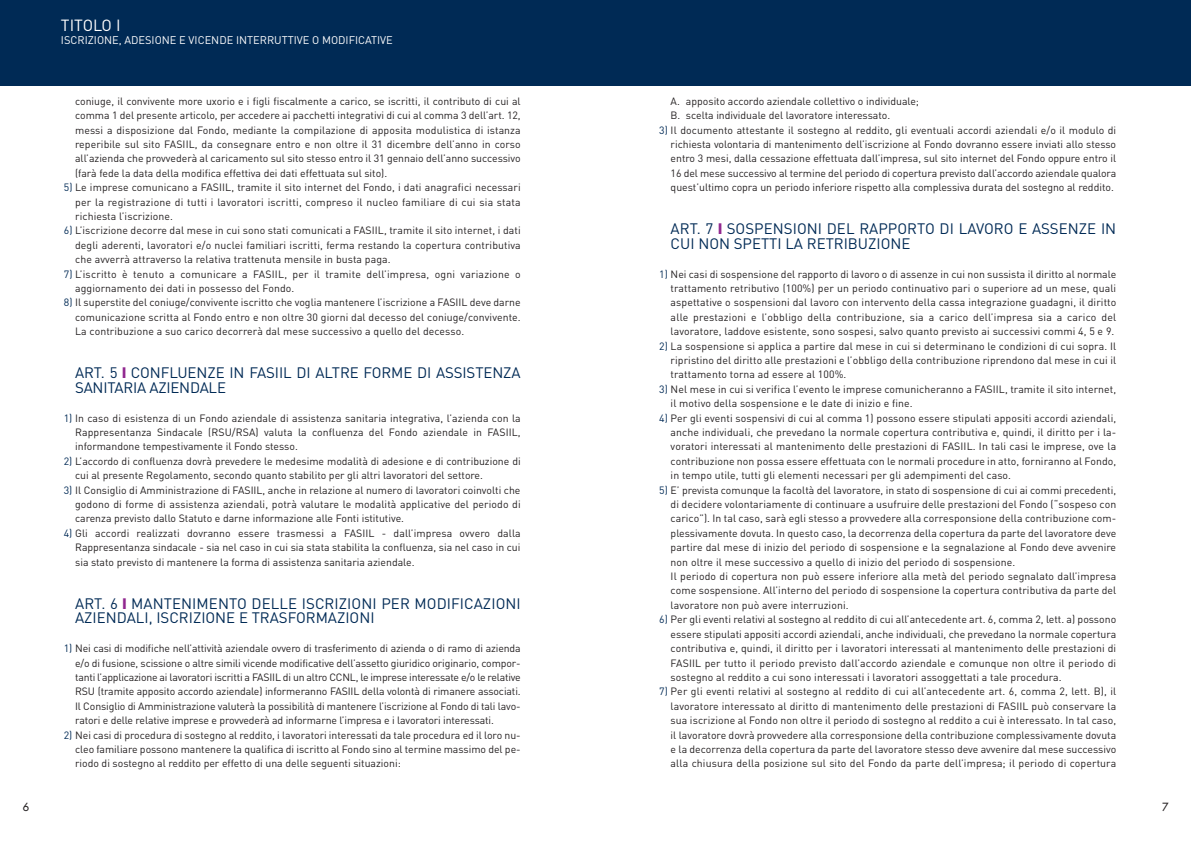
<style>
.page{position:relative;width:1191px;height:842px;background:#fff}
.page>*{position:absolute;margin:0;border:0;box-sizing:border-box;transform-origin:0 0}
.t1{font:16px "DIN";color:#fff}
.t2{font:15px/14.4px "DIN";color:#002a55}
.t3{font:11px "DIN";color:#fff}
.t4{font:11px "Futura";color:#231f20}
.t5{font:10.5px/14.4px "DIN";letter-spacing:.005em;color:#231f20;text-align:justify}
.s1{color:#002a55}
.s2{font-weight:900;color:#91278f}
</style>
<div class="page">
<div style="left:0;top:0;width:1190px;height:85px;background:#002a55"></div>
<h1 class="t1" style="left:61px;top:19px;width:61px">TITOLO I</h1>
<p class="t3" style="left:61px;top:36px;width:333px">ISCRIZIONE, ADESIONE E VICENDE INTERRUTTIVE O MODIFICATIVE</p>
<p class="t5" style="left:75px;top:95px;width:447px">coniuge, il convivente more uxorio e i figli fiscalmente a carico, se iscritti, il contributo di cui al comma 1 del presente articolo, per accedere ai pacchetti integrativi di cui al comma 3 dell’art. 12, messi a disposizione dal Fondo, mediante la compilazione di apposita modulistica di istanza reperibile sul sito FASIIL, da consegnare entro e non oltre il 31 dicembre dell’anno in corso all’azienda che provvederà al caricamento sul sito stesso entro il 31 gennaio dell’anno successivo (farà fede la data della modifica effettiva dei dati effettuata sul sito).</p>
<p class="t5" style="left:75px;top:181px;width:447px;text-indent:-11px"><span class="s1">5)</span> Le imprese comunicano a FASIIL, tramite il sito internet del Fondo, i dati anagrafici necessari per la registrazione di tutti i lavoratori iscritti, compreso il nucleo familiare di cui sia stata richiesta l’iscrizione.</p>
<p class="t5" style="left:75px;top:225px;width:447px;text-indent:-11px"><span class="s1">6)</span> L’iscrizione decorre dal mese in cui sono stati comunicati a FASIIL, tramite il sito internet, i dati degli aderenti, lavoratori e/o nuclei familiari iscritti, ferma restando la copertura contributiva che avverrà attraverso la relativa trattenuta mensile in busta paga.</p>
<p class="t5" style="left:75px;top:268px;width:447px;text-indent:-11px"><span class="s1">7)</span> L’iscritto è tenuto a comunicare a FASIIL, per il tramite dell’impresa, ogni variazione o aggiornamento dei dati in possesso del Fondo.</p>
<p class="t5" style="left:75px;top:297px;width:447px;text-indent:-11px"><span class="s1">8)</span> Il superstite del coniuge/convivente iscritto che voglia mantenere l’iscrizione a FASIIL deve darne comunicazione scritta al Fondo entro e non oltre 30 giorni dal decesso del coniuge/convivente.<br>La contribuzione a suo carico decorrerà dal mese successivo a quello del decesso.</p>
<h2 class="t2" style="left:75px;top:368px;width:447px">ART. 5 <span class="s2">I</span> CONFLUENZE IN FASIIL DI ALTRE FORME DI ASSISTENZA<br>SANITARIA AZIENDALE</h2>
<p class="t5" style="left:75px;top:412px;width:447px;text-indent:-11px"><span class="s1">1)</span> In caso di esistenza di un Fondo aziendale di assistenza sanitaria integrativa, l’azienda con la Rappresentanza Sindacale (RSU/RSA) valuta la confluenza del Fondo aziendale in FASIIL, informandone tempestivamente il Fondo stesso.</p>
<p class="t5" style="left:75px;top:455px;width:447px;text-indent:-11px"><span class="s1">2)</span> L’accordo di confluenza dovrà prevedere le medesime modalità di adesione e di contribuzione di cui al presente Regolamento, secondo quanto stabilito per gli altri lavoratori del settore.</p>
<p class="t5" style="left:75px;top:484px;width:447px;text-indent:-11px"><span class="s1">3)</span> Il Consiglio di Amministrazione di FASIIL, anche in relazione al numero di lavoratori coinvolti che godono di forme di assistenza aziendali, potrà valutare le modalità applicative del periodo di carenza previsto dallo Statuto e darne informazione alle Fonti istitutive.</p>
<p class="t5" style="left:75px;top:527px;width:447px;text-indent:-11px"><span class="s1">4)</span> Gli accordi realizzati dovranno essere trasmessi a FASIIL - dall’impresa ovvero dalla Rappresentanza sindacale - sia nel caso in cui sia stata stabilita la confluenza, sia nel caso in cui sia stato previsto di mantenere la forma di assistenza sanitaria aziendale.</p>
<h2 class="t2" style="left:75px;top:598px;width:447px">ART. 6 <span class="s2">I</span> MANTENIMENTO DELLE ISCRIZIONI PER MODIFICAZIONI<br>AZIENDALI, ISCRIZIONE E TRASFORMAZIONI</h2>
<p class="t5" style="left:75px;top:642px;width:447px;text-indent:-11px"><span class="s1">1)</span> Nei casi di modifiche nell’attività aziendale ovvero di trasferimento di azienda o di ramo di azienda e/o di fusione, scissione o altre simili vicende modificative dell’assetto giuridico originario, compor&shy;tanti l’applicazione ai lavoratori iscritti a FASIIL di un altro CCNL, le imprese interessate e/o le relative RSU (tramite apposito accordo aziendale) informeranno FASIIL della volontà di rimanere associati.<br>Il Consiglio di Amministrazione valuterà la possibilità di mantenere l’iscrizione al Fondo di tali lavo&shy;ratori e delle relative imprese e provvederà ad informarne l’impresa e i lavoratori interessati.</p>
<p class="t5" style="left:75px;top:729px;width:447px;text-indent:-11px"><span class="s1">2)</span> Nei casi di procedura di sostegno al reddito, i lavoratori interessati da tale procedura ed il loro nu&shy;cleo familiare possono mantenere la qualifica di iscritto al Fondo sino al termine massimo del pe&shy;riodo di sostegno al reddito per effetto di una delle seguenti situazioni:</p>
<p class="t5" style="left:670px;top:95px;width:250px">A. apposito accordo aziendale collettivo o individuale;<br>B. scelta individuale del lavoratore interessato.</p>
<p class="t5" style="left:670px;top:124px;width:447px;text-indent:-11px"><span class="s1">3)</span> Il documento attestante il sostegno al reddito, gli eventuali accordi aziendali e/o il modulo di richiesta volontaria di mantenimento dell’iscrizione al Fondo dovranno essere inviati allo stesso entro 3 mesi, dalla cessazione effettuata dall’impresa, sul sito internet del Fondo oppure entro il 16 del mese successivo al termine del periodo di copertura previsto dall’accordo aziendale qualora quest’ultimo copra un periodo inferiore rispetto alla complessiva durata del sostegno al reddito.</p>
<h2 class="t2" style="left:670px;top:224px;width:447px">ART. 7 <span class="s2">I</span> SOSPENSIONI DEL RAPPORTO DI LAVORO E ASSENZE IN<br>CUI NON SPETTI LA RETRIBUZIONE</h2>
<p class="t5" style="left:670px;top:268px;width:447px;text-indent:-11px"><span class="s1">1)</span> Nei casi di sospensione del rapporto di lavoro o di assenze in cui non sussista il diritto al normale trattamento retributivo (100%) per un periodo continuativo pari o superiore ad un mese, quali aspettative o sospensioni dal lavoro con intervento della cassa integrazione guadagni, il diritto alle prestazioni e l’obbligo della contribuzione, sia a carico dell’impresa sia a carico del lavoratore, laddove esistente, sono sospesi, salvo quanto previsto ai successivi commi 4, 5 e 9.</p>
<p class="t5" style="left:670px;top:340px;width:447px;text-indent:-11px"><span class="s1">2)</span> La sospensione si applica a partire dal mese in cui si determinano le condizioni di cui sopra. Il ripristino del diritto alle prestazioni e l’obbligo della contribuzione riprendono dal mese in cui il trattamento torna ad essere al 100%.</p>
<p class="t5" style="left:670px;top:383px;width:447px;text-indent:-11px"><span class="s1">3)</span> Nel mese in cui si verifica l’evento le imprese comunicheranno a FASIIL, tramite il sito internet, il motivo della sospensione e le date di inizio e fine.</p>
<p class="t5" style="left:670px;top:412px;width:447px;text-indent:-11px"><span class="s1">4)</span> Per gli eventi sospensivi di cui al comma 1) possono essere stipulati appositi accordi aziendali, anche individuali, che prevedano la normale copertura contributiva e, quindi, il diritto per i la&shy;voratori interessati al mantenimento delle prestazioni di FASIIL. In tali casi le imprese, ove la contribuzione non possa essere effettuata con le normali procedure in atto, forniranno al Fondo, in tempo utile, tutti gli elementi necessari per gli adempimenti del caso.</p>
<p class="t5" style="left:670px;top:484px;width:447px;text-align:left;text-indent:-11px"><span class="s1">5)</span> E’ prevista comunque la facoltà del lavoratore, in stato di sospensione di cui ai commi precedenti, di decidere volontariamente di continuare a usufruire delle prestazioni del Fondo (“sospeso con carico”). In tal caso, sarà egli stesso a provvedere alla corresponsione della contribuzione com&shy;plessivamente dovuta. In questo caso, la decorrenza della copertura da parte del lavoratore deve partire dal mese di inizio del periodo di sospensione e la segnalazione al Fondo deve avvenire non oltre il mese successivo a quello di inizio del periodo di sospensione.<br>Il periodo di copertura non può essere inferiore alla metà del periodo segnalato dall’impresa come sospensione. All’interno del periodo di sospensione la copertura contributiva da parte del lavoratore non può avere interruzioni.</p>
<p class="t5" style="left:670px;top:613px;width:447px;text-indent:-11px"><span class="s1">6)</span> Per gli eventi relativi al sostegno al reddito di cui all’antecedente art. 6, comma 2, lett. a) possono essere stipulati appositi accordi aziendali, anche individuali, che prevedano la normale copertura contributiva e, quindi, il diritto per i lavoratori interessati al mantenimento delle prestazioni di FASIIL per tutto il periodo previsto dall’accordo aziendale e comunque non oltre il periodo di sostegno al reddito a cui sono interessati i lavoratori assoggettati a tale procedura.</p>
<p class="t5" style="left:670px;top:685px;width:447px;text-indent:-11px"><span class="s1">7)</span> Per gli eventi relativi al sostegno al reddito di cui all’antecedente art. 6, comma 2, lett. B), il lavoratore interessato al diritto di mantenimento delle prestazioni di FASIIL può conservare la sua iscrizione al Fondo non oltre il periodo di sostegno al reddito a cui è interessato. In tal caso, il lavoratore dovrà provvedere alla corresponsione della contribuzione complessivamente dovuta e la decorrenza della copertura da parte del lavoratore stesso deve avvenire dal mese successivo alla chiusura della posizione sul sito del Fondo da parte dell’impresa; il periodo di copertura</p>
<p class="t4" style="left:23px;top:801px;width:8px">6</p>
<p class="t4" style="left:1162px;top:801px;width:8px">7</p>
</div>
